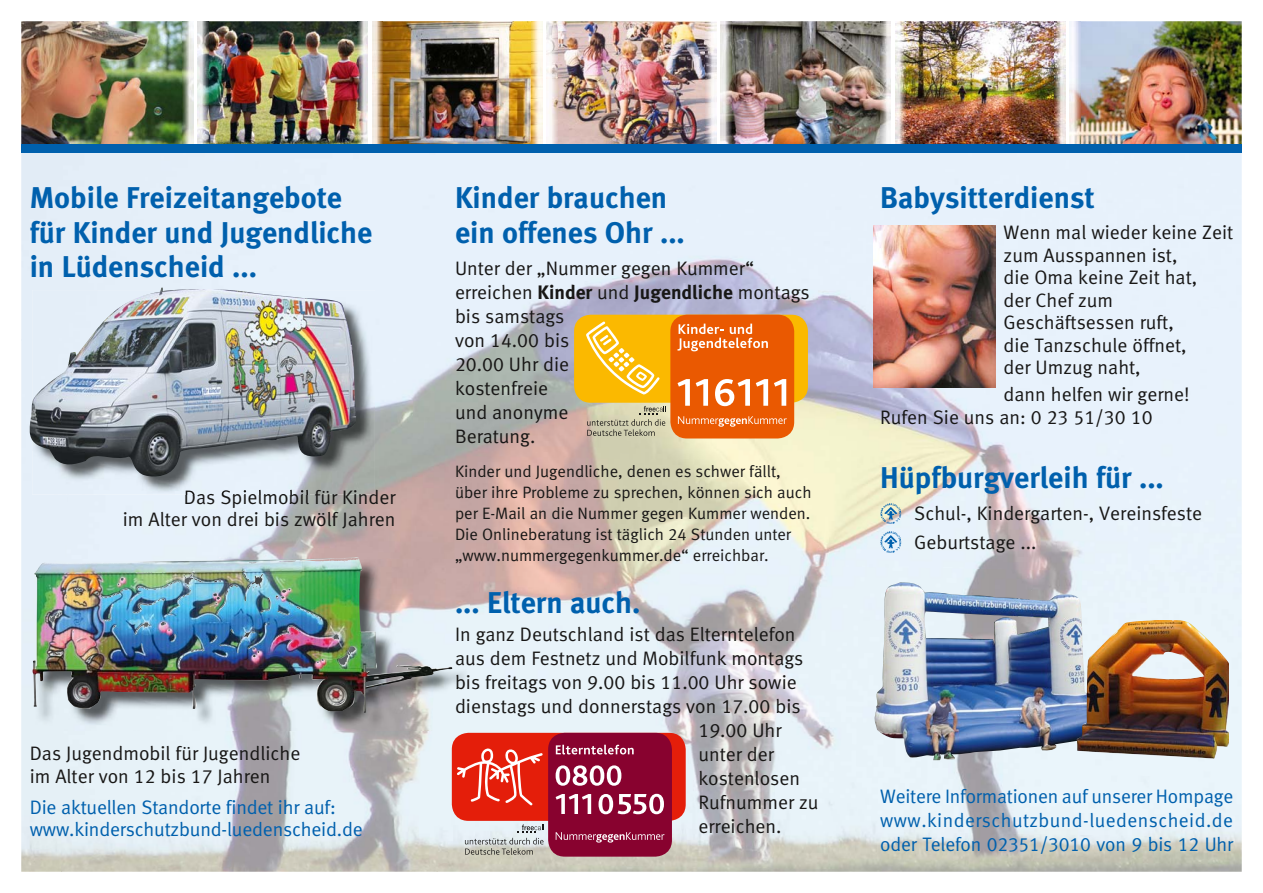
<style>
.page{position:relative;width:1263px;height:893px;background:#fff}
.page>*{position:absolute;margin:0;border:0;box-sizing:border-box;transform-origin:0 0}
.t1{font:30px/34.5px "Meta Bold LF";color:#0060ad}
.t2{font:19.5px/22.5px "Meta Normal LF";color:#181716}
.t3{font:19.5px/24px "Meta Normal LF";letter-spacing:-.01em;color:#0060ad}
.t4{font:16.5px/21px "Meta Normal LF";color:#181716}
.s1{font-family:"Meta Bold LF"}
</style>
<div class="page">
<div style="left:232px;top:153px;width:1010px;height:140px;background:#e7f1fb"></div>
<img style="left:337px;top:293px;width:905px;height:267px">
<img style="left:21px;top:339px;width:45px;height:533px">
<img style="left:283px;top:495px;width:54px;height:62px">
<img style="left:228px;top:508px;width:55px;height:49px">
<img style="left:356px;top:558px;width:34px;height:1px">
<img style="left:440px;top:560px;width:802px;height:312px">
<img style="left:61px;top:731px;width:379px;height:141px">
<img style="left:186px;top:495px;width:124px;height:13px">
<img style="left:32px;top:290px;width:343px;height:205px">
<img style="left:186px;top:490px;width:124px;height:5px">
<img style="left:30px;top:288px;width:328px;height:189px">
<img style="left:34px;top:559px;width:435px;height:172px">
<img style="left:44px;top:557px;width:312px;height:7px">
<img style="left:880px;top:503px;width:21px;height:22px">
<img style="left:880px;top:532px;width:21px;height:21px">
<img style="left:208px;top:21px;width:149px;height:124px">
<img style="left:383px;top:21px;width:148px;height:124px">
<img style="left:557px;top:21px;width:149px;height:124px">
<img style="left:731px;top:21px;width:149px;height:124px">
<img style="left:906px;top:21px;width:148px;height:124px">
<img style="left:1080px;top:21px;width:162px;height:124px">
<img style="left:21px;top:21px;width:162px;height:124px">
<svg style="left:193px;top:21px;width:15px;height:124px"></svg>
<img style="left:183px;top:21px;width:10px;height:124px">
<svg style="left:368px;top:21px;width:15px;height:124px"></svg>
<img style="left:357px;top:21px;width:11px;height:124px">
<svg style="left:542px;top:21px;width:15px;height:124px"></svg>
<img style="left:531px;top:21px;width:11px;height:124px">
<svg style="left:716px;top:21px;width:15px;height:124px"></svg>
<img style="left:706px;top:21px;width:10px;height:124px">
<svg style="left:891px;top:21px;width:15px;height:124px"></svg>
<img style="left:880px;top:21px;width:11px;height:124px">
<svg style="left:1065px;top:21px;width:15px;height:124px"></svg>
<img style="left:1054px;top:21px;width:11px;height:124px">
<div style="left:21px;top:145px;width:1221px;height:8px;background:#0060ad"></div>
<div style="left:574px;top:315px;width:234px;height:88px;background:#fbb900;border-radius:17px"></div>
<div style="left:670px;top:315px;width:124px;height:123px;background:#ea5901;border-radius:17px"></div>
<svg style="left:677px;top:324px;width:91px;height:27px"></svg>
<svg style="left:678px;top:416px;width:109px;height:11px"></svg>
<svg style="left:586px;top:321px;width:74px;height:74px"></svg>
<svg style="left:677px;top:379px;width:13px;height:27px"></svg>
<svg style="left:696px;top:379px;width:12px;height:27px"></svg>
<svg style="left:715px;top:379px;width:35px;height:27px"></svg>
<svg style="left:756px;top:379px;width:12px;height:27px"></svg>
<svg style="left:774px;top:379px;width:12px;height:27px"></svg>
<svg style="left:587px;top:406px;width:79px;height:30px;background:#bfbca0"></svg>
<div style="left:452px;top:733px;width:234px;height:88px;background:#e41e0a;border-radius:17px"></div>
<div style="left:548px;top:733px;width:124px;height:124px;background:#88022f;border-radius:17px"></div>
<svg style="left:556px;top:832px;width:108px;height:11px"></svg>
<svg style="left:556px;top:794px;width:35px;height:20px"></svg>
<svg style="left:598px;top:794px;width:66px;height:20px"></svg>
<svg style="left:556px;top:765px;width:65px;height:21px"></svg>
<svg style="left:556px;top:745px;width:78px;height:9px"></svg>
<svg style="left:457px;top:748px;width:86px;height:57px"></svg>
<svg style="left:465px;top:824px;width:80px;height:31px;background:#c6cccb"></svg>
<img style="left:874px;top:225px;width:121px;height:162px">
<img style="left:874px;top:582px;width:248px;height:178px">
<img style="left:1077px;top:620px;width:152px;height:138px">
<h1 class="t1" style="left:30px;top:180px;width:344px">Mobile Freizeitangebote für Kinder und Jugendliche in Lüdenscheid ...</h1>
<p class="t2" style="left:123px;top:486px;width:274px;text-align:right">Das Spielmobil für Kinder<br>im Alter von drei bis zwölf Jahren</p>
<p class="t2" style="left:30px;top:742px;width:272px">Das Jugendmobil für Jugendliche im Alter von 12 bis 17 Jahren</p>
<p class="t3" style="left:30px;top:795px;width:335px;line-height:22.5px">Die aktuellen Standorte findet ihr auf: www.kinderschutzbund-luedenscheid.de</p>
<h1 class="t1" style="left:455px;top:180px;width:231px">Kinder brauchen ein offenes Ohr ...</h1>
<p class="t2" style="left:455px;top:256px;width:356px;line-height:24px">Unter der „Nummer gegen Kummer“ erreichen <span class="s1">Kinder</span> und <span class="s1">Jugendliche</span> montags bis samstags<br>von 14.00 bis<br>20.00 Uhr die<br>kostenfreie<br>und anonyme<br>Beratung.</p>
<p class="t4" style="left:455px;top:461px;width:358px">Kinder und Jugendliche, denen es schwer fällt, über ihre Probleme zu sprechen, können sich auch per E-Mail an die Nummer gegen Kummer wenden.<br>Die Onlineberatung ist täglich 24 Stunden unter „www.nummergegenkummer.de“ erreichbar.</p>
<h1 class="t1" style="left:455px;top:585px;width:187px">... Eltern auch.</h1>
<p class="t2" style="left:455px;top:623px;width:342px">In ganz Deutschland ist das Elterntelefon</p>
<p class="t2" style="left:455px;top:647px;width:350px">aus dem Festnetz und Mobilfunk montags</p>
<p class="t2" style="left:455px;top:671px;width:343px">bis freitags von 9.00 bis 11.00 Uhr sowie</p>
<p class="t2" style="left:455px;top:695px;width:347px">dienstags und donnerstags von 17.00 bis</p>
<p class="t2" style="left:698px;top:719px;width:85px">19.00 Uhr</p>
<p class="t2" style="left:698px;top:743px;width:77px">unter der</p>
<p class="t2" style="left:698px;top:767px;width:103px">kostenlosen</p>
<p class="t2" style="left:698px;top:791px;width:122px">Rufnummer zu</p>
<p class="t2" style="left:698px;top:815px;width:85px">erreichen.</p>
<h1 class="t1" style="left:880px;top:180px;width:216px">Babysitterdienst</h1>
<p class="t2" style="left:1003px;top:221px;width:231px">Wenn mal wieder keine Zeit zum Ausspannen ist,<br>die Oma keine Zeit hat,<br>der Chef zum<br>Geschäftsessen ruft,<br>die Tanzschule öffnet,<br>der Umzug naht,</p>
<p class="t2" style="left:880px;top:383px;width:311px;text-indent:123px">dann helfen wir gerne!<br>Rufen Sie uns an: 0 23 51/30 10</p>
<h1 class="t1" style="left:880px;top:460px;width:285px">Hüpfburgverleih für ...</h1>
<p class="t2" style="left:914px;top:499px;width:289px;line-height:28.2px">Schul-, Kindergarten-, Vereinsfeste<br>Geburtstage ...</p>
<p class="t3" style="left:880px;top:784px;width:354px;text-align:justify">Weitere Informationen auf unserer Hompage www.kinderschutzbund-luedenscheid.de oder Telefon 02351/3010 von 9 bis 12 Uhr</p>
</div>
